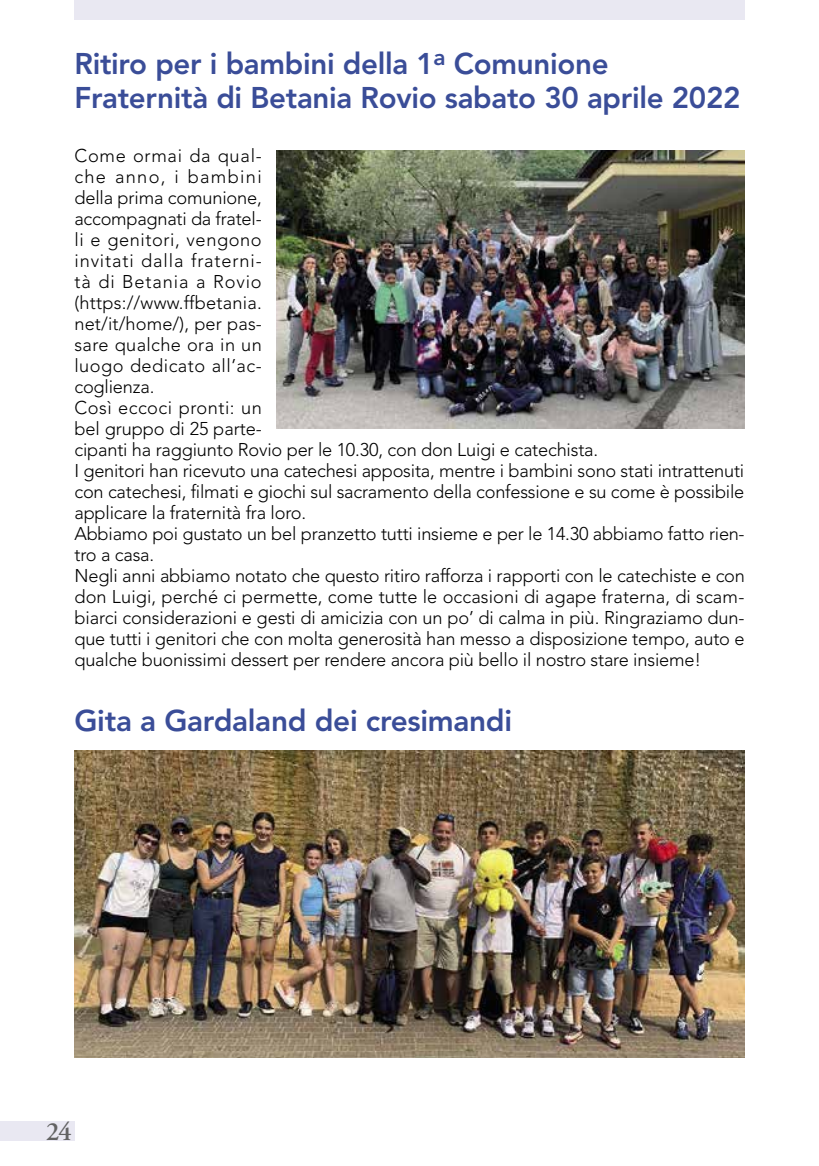
<style>
.page{position:relative;width:819px;height:1166px;background:#fff}
.page>*{position:absolute;margin:0;border:0;box-sizing:border-box;transform-origin:0 0}
.t1{font:800 29.75px/33.2px "Avenir";letter-spacing:-.01em;color:#3a4d98}
.t2{font:600 26.25px "Adobe Garamond";color:#636363}
.t3{font:300 18.38px/21px "Avenir";letter-spacing:-.01em;color:#000}
</style>
<div class="page">
<div style="left:74px;top:0;width:670px;height:20px;background:#e9e8f2"></div>
<div style="left:0;top:1121px;width:74px;height:20px;background:#e9e8f2"></div>
<img style="left:277px;top:150px;width:467px;height:278px">
<img style="left:75px;top:750px;width:669px;height:308px">
<h1 class="t1" style="left:74px;top:48px;width:667px">Ritiro per i bambini della 1<sup>a</sup> Comunione<br>Fraternità di Betania Rovio sabato 30 aprile 2022</h1>
<p class="t3" style="left:74px;top:146px;width:672px">Come ormai da qual-<br>che anno, i bambini<br>della prima comunione,<br>accompagnati da fratel-<br>li e genitori, vengono<br>invitati dalla fraterni-<br>tà di Betania a Rovio<br>(https://www.ffbetania.<br>net/it/home/), per pas-<br>sare qualche ora in un<br>luogo dedicato all’ac-<br>coglienza.<br>Così eccoci pronti: un<br>bel gruppo di 25 parte-<br>cipanti ha raggiunto Rovio per le 10.30, con don Luigi e catechista.<br>I genitori han ricevuto una catechesi apposita, mentre i bambini sono stati intrattenuti con catechesi, filmati e giochi sul sacramento della confessione e su come è possibile applicare la fraternità fra loro.<br>Abbiamo poi gustato un bel pranzetto tutti insieme e per le 14.30 abbiamo fatto rien&shy;tro a casa.<br>Negli anni abbiamo notato che questo ritiro rafforza i rapporti con le catechiste e con don Luigi, perché ci permette, come tutte le occasioni di agape fraterna, di scam&shy;biarci considerazioni e gesti di amicizia con un po’ di calma in più. Ringraziamo dun&shy;que tutti i genitori che con molta generosità han messo a disposizione tempo, auto e qualche buonissimi dessert per rendere ancora più bello il nostro stare insieme!</p>
<h1 class="t1" style="left:74px;top:704px;width:439px">Gita a Gardaland dei cresimandi</h1>
<h2 class="t2" style="left:46px;top:1117px;width:27px">24</h2>
</div>
